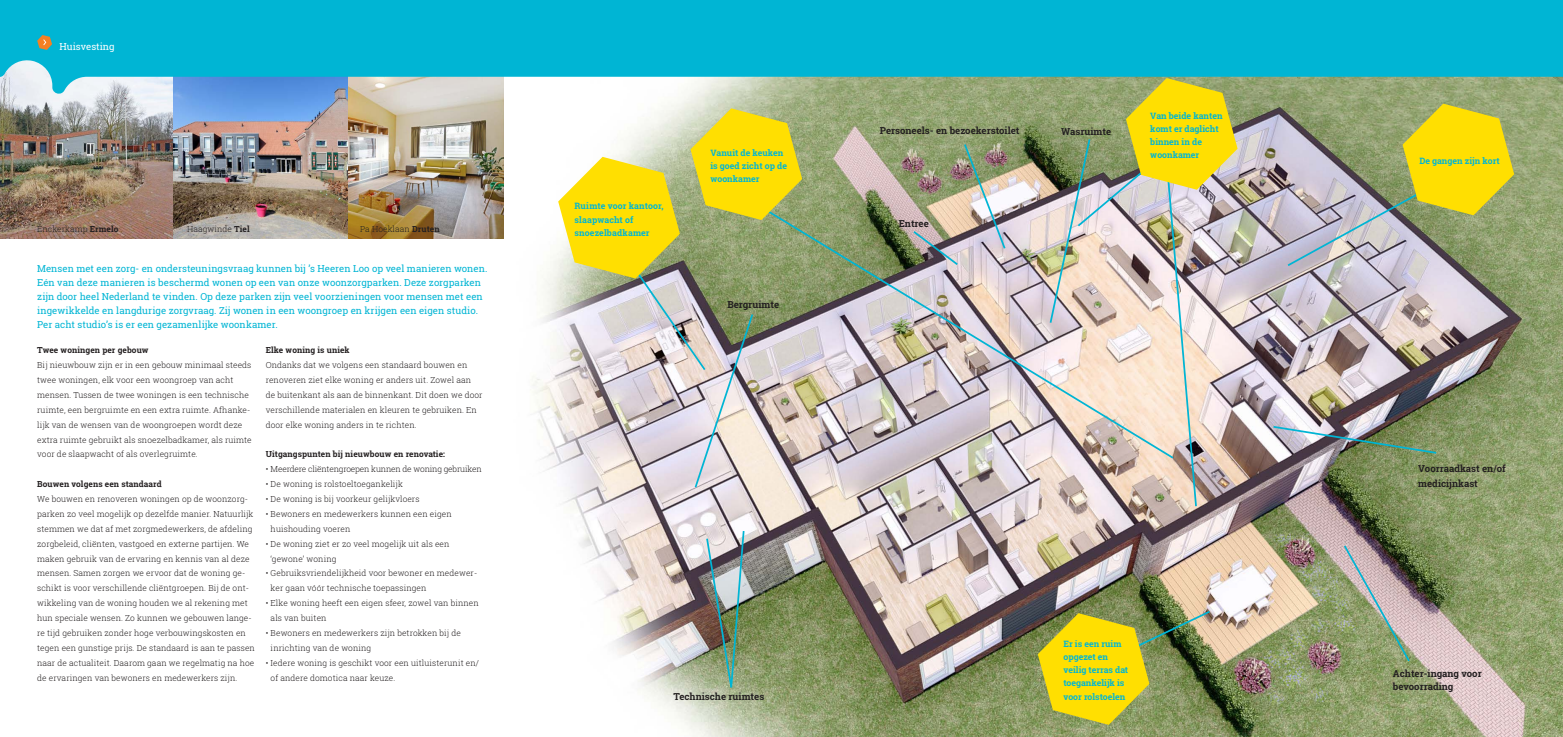
<style>
.page{position:relative;width:1563px;height:737px;background:#fff}
.page>*{position:absolute;margin:0;border:0;box-sizing:border-box;transform-origin:0 0}
.inleiding{font:9.62px/14px "Roboto Slab";letter-spacing:.005em;color:#00b5d4}
.Platte_tekst{font:700 9.62px/13.1px "Roboto Slab";color:#231f20}
.t1{font:9.62px "Roboto Slab";color:#fff}
.Platte_tekst-2{font:700 8.75px/13.1px "Roboto Slab";color:#00b5d4}
.boilerplate_tekst{font:700 8.75px "Roboto Slab";letter-spacing:.01em;color:#00b5d4}
.broodtekst_zwart{font:300 8.31px/14.9px "Roboto Slab";letter-spacing:.01em;color:#231f20}
.broodtekst_zwart-2{font:700 8.31px "Roboto Slab";letter-spacing:.01em;color:#231f20}
.broodtekst_zwart-3{font:300 8.31px "Roboto Slab";letter-spacing:-.02em;color:#231f20}
.s1{font-weight:700}
</style>
<div class="page">
<img style="left:0;top:95px;width:174px;height:144px">
<img style="left:347px;top:95px;width:157px;height:144px">
<img style="left:174px;top:95px;width:173px;height:144px">
<img style="left:532px;top:95px;width:1031px;height:642px">
<svg style="left:0;top:0;width:1563px;height:95px;background:#1fb7ce"></svg>
<svg style="left:37px;top:35px;width:15px;height:15px"></svg>
<img style="left:1271px;top:425px;width:167px;height:30px">
<img style="left:1342px;top:543px;width:69px;height:120px">
<img style="left:802px;top:202px;width:246px;height:258px">
<img style="left:911px;top:142px;width:96px;height:125px">
<img style="left:1048px;top:78px;width:189px;height:430px">
<svg style="left:1285px;top:104px;width:229px;height:164px;background:#b7b473"></svg>
<svg style="left:558px;top:108px;width:244px;height:381px;background:#d1ca94"></svg>
<svg style="left:1038px;top:609px;width:173px;height:116px;background:#b1ab31"></svg>
<img style="left:705px;top:529px;width:40px;height:160px">
<p class="t1" style="left:60px;top:40px;width:56px">Huisvesting</p>
<p class="broodtekst_zwart" style="left:37px;top:221px;width:83px">Enckerkamp <span class="s1">Ermelo</span></p>
<p class="broodtekst_zwart" style="left:187px;top:221px;width:64px">Haagwinde <span class="s1">Tiel</span></p>
<p class="broodtekst_zwart" style="left:360px;top:222px;width:81px">Pa Hoeklaan <span class="s1">Druten</span></p>
<p class="inleiding" style="left:37px;top:261px;width:452px">Mensen met een zorg- en ondersteuningsvraag kunnen bij ’s Heeren Loo op veel manieren wonen.<br>Eén van deze manieren is beschermd wonen op een van onze woonzorgparken. Deze zorgparken zijn door heel Nederland te vinden. Op deze parken zijn veel voorzieningen voor mensen met een ingewikkelde en langdurige zorgvraag. Zij wonen in een woongroep en krijgen een eigen studio.<br>Per acht studio’s is er een gezamenlijke woonkamer.</p>
<p class="broodtekst_zwart-2" style="left:37px;top:344px;width:113px">Twee woningen per gebouw</p>
<p class="broodtekst_zwart" style="left:37px;top:357px;width:216px">Bij nieuwbouw zijn er in een gebouw minimaal steeds twee woningen, elk voor een woongroep van acht mensen. Tussen de twee woningen is een technische ruimte, een bergruimte en een extra ruimte. Afhanke&shy;lijk van de wensen van de woongroepen wordt deze extra ruimte gebruikt als snoezelbadkamer, als ruimte voor de slaapwacht of als overlegruimte.</p>
<p class="broodtekst_zwart-2" style="left:37px;top:478px;width:126px">Bouwen volgens een standaard</p>
<p class="broodtekst_zwart" style="left:37px;top:491px;width:219px">We bouwen en renoveren woningen op de woonzorg&shy;parken zo veel mogelijk op dezelfde manier. Natuurlijk stemmen we dat af met zorgmedewerkers, de afdeling zorgbeleid, cliënten, vastgoed en externe partijen. We maken gebruik van de ervaring en kennis van al deze mensen. Samen zorgen we ervoor dat de woning ge&shy;schikt is voor verschillende cliëntgroepen. Bij de ont&shy;wikkeling van de woning houden we al rekening met hun speciale wensen. Zo kunnen we gebouwen lange&shy;re tijd gebruiken zonder hoge verbouwingskosten en tegen een gunstige prijs. De standaard is aan te passen naar de actualiteit. Daarom gaan we regelmatig na hoe de ervaringen van bewoners en medewerkers zijn.</p>
<p class="broodtekst_zwart-2" style="left:266px;top:344px;width:85px">Elke woning is uniek</p>
<p class="broodtekst_zwart" style="left:266px;top:357px;width:218px">Ondanks dat we volgens een standaard bouwen en renoveren ziet elke woning er anders uit. Zowel aan de buitenkant als aan de binnenkant. Dit doen we door verschillende materialen en kleuren te gebruiken. En door elke woning anders in te richten.</p>
<p class="broodtekst_zwart-2" style="left:266px;top:448px;width:181px">Uitgangspunten bij nieuwbouw en renovatie:</p>
<p class="broodtekst_zwart-3" style="left:266px;top:463px;width:217px">• Meerdere cliëntengroepen kunnen de woning gebruiken</p>
<p class="broodtekst_zwart" style="left:266px;top:476px;width:139px">• De woning is rolstoeltoegankelijk</p>
<p class="broodtekst_zwart" style="left:266px;top:491px;width:155px">• De woning is bij voorkeur gelijkvloers</p>
<p class="broodtekst_zwart" style="left:271px;top:506px;width:183px;text-indent:-5px">• Bewoners en medewerkers kunnen een eigen huishouding voeren</p>
<p class="broodtekst_zwart" style="left:271px;top:536px;width:180px;text-indent:-5px">• De woning ziet er zo veel mogelijk uit als een ‘gewone’ woning</p>
<p class="broodtekst_zwart" style="left:271px;top:566px;width:208px;text-indent:-5px">• Gebruiksvriendelijkheid voor bewoner en medewer&shy;ker gaan vóór technische toepassingen</p>
<p class="broodtekst_zwart" style="left:271px;top:595px;width:210px;text-indent:-5px">• Elke woning heeft een eigen sfeer, zowel van binnen als van buiten</p>
<p class="broodtekst_zwart" style="left:271px;top:625px;width:192px;text-indent:-5px">• Bewoners en medewerkers zijn betrokken bij de inrichting van de woning</p>
<p class="broodtekst_zwart" style="left:271px;top:655px;width:210px;text-indent:-5px">• Iedere woning is geschikt voor een uitluisterunit en/ of andere domotica naar keuze.</p>
<p class="boilerplate_tekst" style="left:574px;top:200px;width:91px">Ruimte voor kantoor,</p>
<p class="boilerplate_tekst" style="left:574px;top:213px;width:60px">slaapwacht of</p>
<p class="boilerplate_tekst" style="left:574px;top:226px;width:77px">snoezelbadkamer</p>
<p class="Platte_tekst-2" style="left:710px;top:146px;width:78px">Vanuit de keuken is goed zicht op de woonkamer</p>
<p class="Platte_tekst" style="left:727px;top:298px;width:53px">Bergruimte</p>
<p class="Platte_tekst" style="left:673px;top:689px;width:92px">Technische ruimtes</p>
<p class="Platte_tekst" style="left:880px;top:124px;width:141px">Personeels- en bezoekerstoilet</p>
<p class="Platte_tekst" style="left:1061px;top:125px;width:52px">Wasruimte</p>
<p class="Platte_tekst" style="left:899px;top:217px;width:32px">Entree</p>
<p class="Platte_tekst-2" style="left:1150px;top:109px;width:74px">Van beide kanten komt er daglicht binnen in de woonkamer</p>
<p class="Platte_tekst-2" style="left:1063px;top:637px;width:66px">Er is een ruim opgezet en veilig terras dat toegankelijk is</p>
<p class="Platte_tekst-2" style="left:1063px;top:689px;width:63px">voor rolstoelen</p>
<p class="Platte_tekst-2" style="left:1419px;top:154px;width:82px">De gangen zijn kort</p>
<p class="Platte_tekst" style="left:1418px;top:461px;width:89px;line-height:14.9px">Voorraadkast en/of medicijnkast</p>
<p class="Platte_tekst" style="left:1393px;top:667px;width:90px">Achter-ingang voor bevoorrading</p>
</div>
